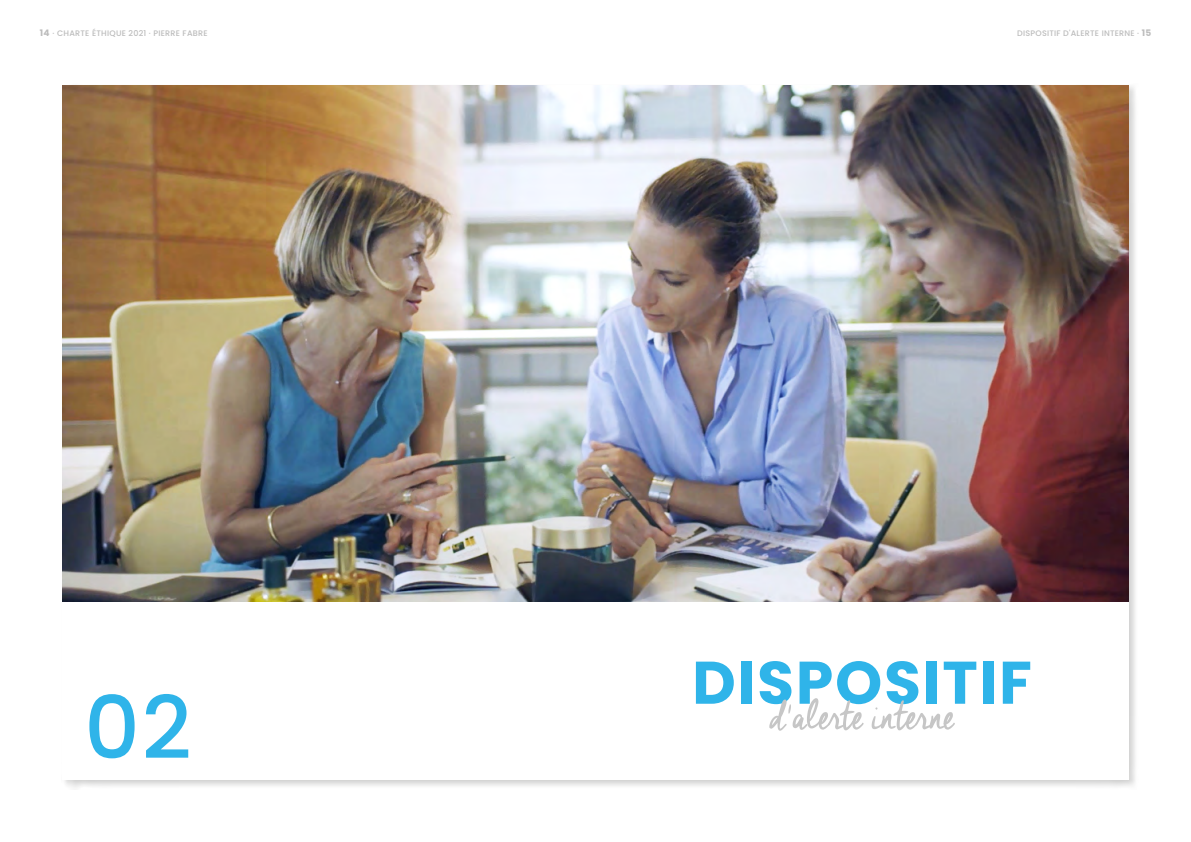
<style>
.page{position:relative;width:1191px;height:842px;background:#fff}
.page>*{position:absolute;margin:0;border:0;box-sizing:border-box;transform-origin:0 0}
.t1{font:700 60px "Poppins";letter-spacing:.03em;color:#2fb4e9}
.t2{font:50px "Cheddar Jack";letter-spacing:-.025em;color:#c6c6c6}
.t3{font:500 8px "Poppins";letter-spacing:.03em;color:#bcbcbc}
.s1{font-weight:700;font-size:9px}
</style>
<div class="page">
<div style="left:61px;top:83px;width:1077px;height:706px;background:#1d1d1b;opacity:.2"></div>
<div style="left:62px;top:85px;width:1066px;height:695px;background:#fff"></div>
<svg style="left:89px;top:694px;width:99px;height:64px"></svg>
<img style="left:62px;top:85px;width:1066px;height:516px">
<p class="t3" style="left:40px;top:29px;width:169px"><span class="s1">14</span> · CHARTE ÉTHIQUE 2021 · PIERRE FABRE</p>
<p class="t3" style="left:1017px;top:29px;width:136px">DISPOSITIF D'ALERTE INTERNE · <span class="s1">15</span></p>
<h1 class="t1" style="left:692px;top:648px;width:341px">DISPOSITIF</h1>
<h2 class="t2" style="left:769px;top:688px;width:187px">d'alerte interne</h2>
</div>
